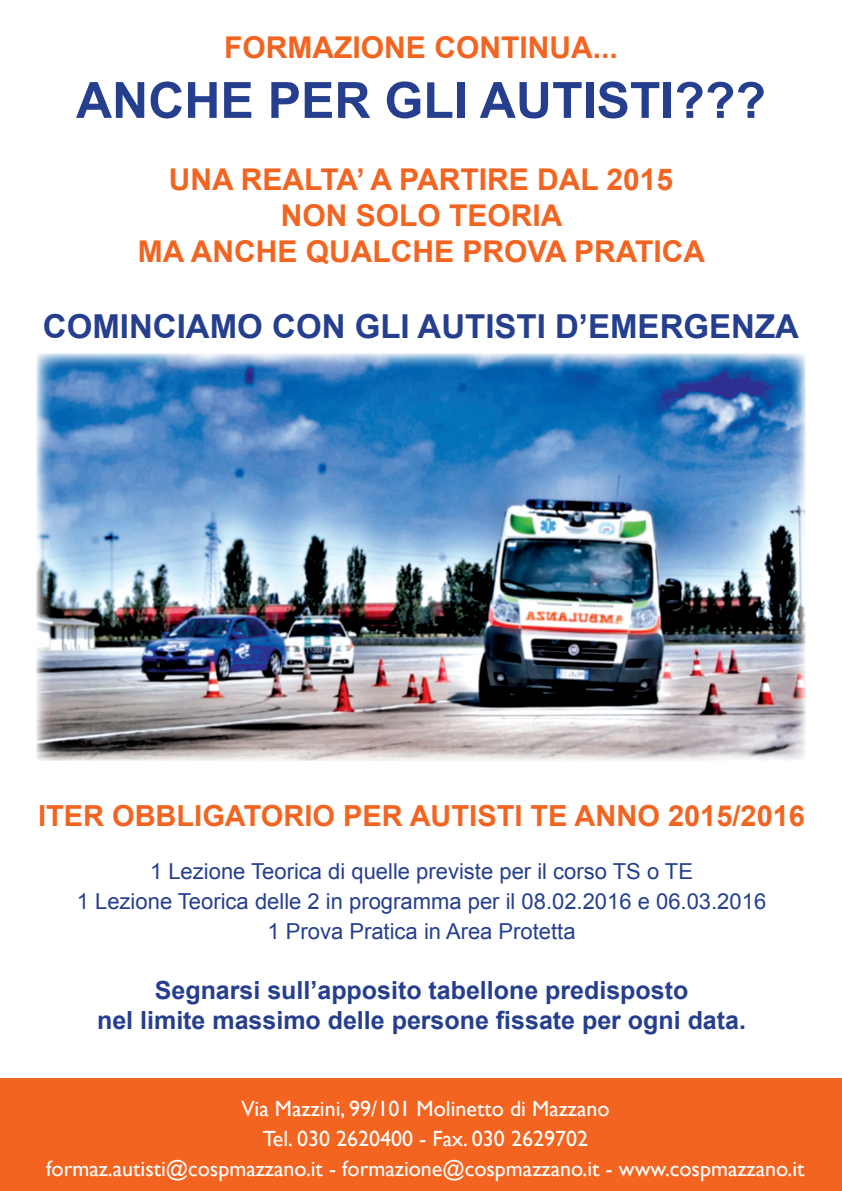
<style>
.page{position:relative;width:842px;height:1191px;background:#fff}
.page>*{position:absolute;margin:0;border:0;box-sizing:border-box;transform-origin:0 0}
.t1{font:700 50px "Arial";color:#253f8e}
.t2{font:700 33px "Arial";color:#253f8e}
.t3{font:700 30px "Arial";color:#f36421}
.t4{font:700 29px "Arial";color:#f36421}
.t5{font:700 25px "Arial";color:#253f8e}
.t6{font:22px "Gill Sans";color:#fff}
.t7{font:22px "Arial";color:#253f8e}
</style>
<div class="page">
<img style="left:36px;top:353px;width:770px;height:408px">
<div style="left:0;top:1078px;width:842px;height:113px;background:#f36421"></div>
<p class="t3" style="left:224px;top:28px;width:395px">FORMAZIONE CONTINUA...</p>
<p class="t1" style="left:76px;top:67px;width:691px">ANCHE PER GLI AUTISTI???</p>
<p class="t3" style="left:169px;top:160px;width:506px">UNA REALTA’ A PARTIRE DAL 2015</p>
<p class="t3" style="left:281px;top:196px;width:283px">NON SOLO TEORIA</p>
<p class="t3" style="left:138px;top:232px;width:569px">MA ANCHE QUALCHE PROVA PRATICA</p>
<p class="t2" style="left:43px;top:304px;width:757px">COMINCIAMO CON GLI AUTISTI D’EMERGENZA</p>
<p class="t4" style="left:38px;top:797px;width:769px">ITER OBBLIGATORIO PER AUTISTI TE ANNO 2015/2016</p>
<p class="t7" style="left:150px;top:857px;width:544px">1 Lezione Teorica di quelle previste per il corso TS o TE</p>
<p class="t7" style="left:77px;top:887px;width:691px">1 Lezione Teorica delle 2 in programma per il 08.02.2016 e 06.03.2016</p>
<p class="t7" style="left:267px;top:917px;width:310px">1 Prova Pratica in Area Protetta</p>
<p class="t5" style="left:155px;top:974px;width:535px">Segnarsi sull’apposito tabellone predisposto</p>
<p class="t5" style="left:97px;top:1004px;width:650px">nel limite massimo delle persone fissate per ogni data.</p>
<p class="t6" style="left:241px;top:1095px;width:370px">Via Mazzini, 99/101 Molinetto di Mazzano</p>
<p class="t6" style="left:263px;top:1125px;width:327px">Tel. 030 2620400 - Fax. 030 2629702</p>
<p class="t6" style="left:46px;top:1155px;width:760px">formaz.autisti@cospmazzano.it - formazione@cospmazzano.it - www.cospmazzano.it</p>
</div>
